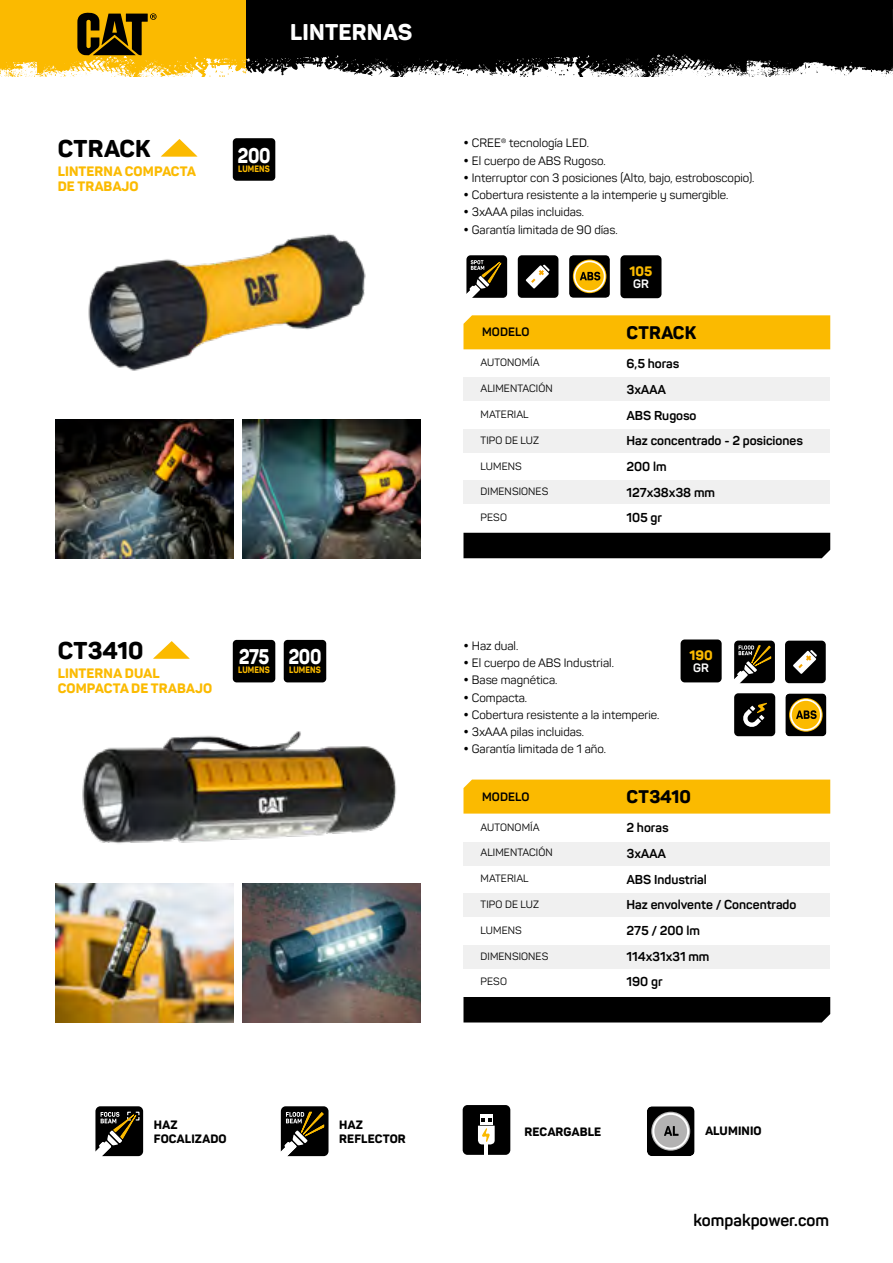
<style>
.page{position:relative;width:893px;height:1263px;background:#fff}
.page>*{position:absolute;margin:0;border:0;box-sizing:border-box;transform-origin:0 0}
.t1{font:800 24px "Panton";letter-spacing:.005em;color:#000}
.t2{font:800 22.5px "Panton";letter-spacing:.01em;color:#fff}
.t3{font:800 21px "Panton";letter-spacing:-.02em;color:#fff;scale:.85 1}
.t4{font:800 18px "Panton";letter-spacing:.005em;color:#000}
.t5{font:700 16.5px "Panton";color:#000}
.t6{font:800 13.5px/15px "Panton";letter-spacing:.01em;color:#fbba00}
.t7{font:700 12.75px/25.7px "Panton";color:#000}
.t8{font:12px "Panton";color:#000}
.t9{font:800 12px/13.5px "Panton";letter-spacing:.01em;color:#000}
.t10{font:700 12px "Panton";letter-spacing:.01em;color:#000}
.t11{font:700 12px "Panton";color:#fff}
.t12{font:10.5px "Panton";letter-spacing:.01em;color:#000}
.t13{font:800 9.15px "Panton";letter-spacing:.01em;color:#fbba00;scale:.86 1}
</style>
<div class="page">
<svg style="left:247px;top:9px;width:645px;height:67px;background:#1d1d1d"></svg>
<div style="left:247px;top:0;width:646px;height:9px;background:#000"></div>
<svg style="left:892px;top:9px;width:1px;height:65px"></svg>
<div style="left:463px;top:378px;width:367px;height:23px;background:#f0f0f0"></div>
<div style="left:463px;top:429px;width:367px;height:23px;background:#f0f0f0"></div>
<div style="left:463px;top:481px;width:367px;height:23px;background:#f0f0f0"></div>
<div style="left:463px;top:315px;width:367px;height:34px;background:#fbba00"></div>
<div style="left:463px;top:842px;width:367px;height:23px;background:#f0f0f0"></div>
<div style="left:463px;top:893px;width:367px;height:24px;background:#f0f0f0"></div>
<div style="left:463px;top:945px;width:367px;height:23px;background:#f0f0f0"></div>
<div style="left:463px;top:779px;width:367px;height:34px;background:#fbba00"></div>
<div style="left:463px;top:533px;width:367px;height:25px;background:#000"></div>
<div style="left:463px;top:997px;width:367px;height:25px;background:#000"></div>
<img style="left:88px;top:233px;width:278px;height:138px">
<img style="left:82px;top:731px;width:315px;height:113px">
<img style="left:55px;top:884px;width:179px;height:138px">
<img style="left:55px;top:420px;width:179px;height:138px">
<img style="left:242px;top:884px;width:179px;height:138px">
<img style="left:242px;top:420px;width:179px;height:138px">
<svg style="left:0;top:0;width:247px;height:77px;background:#e0ac19"></svg>
<div style="left:463px;top:1105px;width:47px;height:50px;background:#000;border-radius:5px"></div>
<hr style="left:485px;top:1141px;width:3px;height:14px;background:#fff">
<div style="left:480px;top:1114px;width:13px;height:11px;background:#fff"></div>
<svg style="left:478px;top:1118px;width:17px;height:26px"></svg>
<div style="left:233px;top:138px;width:42px;height:43px;background:#000;border-radius:4px"></div>
<div style="left:284px;top:640px;width:42px;height:42px;background:#000;border-radius:4px"></div>
<div style="left:233px;top:640px;width:42px;height:42px;background:#000;border-radius:4px"></div>
<svg style="left:466px;top:255px;width:41px;height:43px;background:#37342a"></svg>
<svg style="left:569px;top:255px;width:41px;height:43px;background:#77601f"></svg>
<svg style="left:734px;top:641px;width:41px;height:43px;background:#3c372b"></svg>
<svg style="left:785px;top:693px;width:41px;height:43px;background:#786120"></svg>
<div style="left:734px;top:693px;width:41px;height:43px;background:#000;border-radius:4px"></div>
<svg style="left:743px;top:703px;width:24px;height:24px"></svg>
<div style="left:785px;top:641px;width:41px;height:42px;background:#000;border-radius:4px"></div>
<svg style="left:793px;top:650px;width:24px;height:24px"></svg>
<div style="left:518px;top:255px;width:40px;height:43px;background:#000;border-radius:4px"></div>
<svg style="left:526px;top:265px;width:24px;height:24px"></svg>
<svg style="left:95px;top:1106px;width:48px;height:50px;background:#39352c"></svg>
<svg style="left:281px;top:1106px;width:47px;height:50px;background:#383427"></svg>
<svg style="left:647px;top:1106px;width:48px;height:50px;background:#626262"></svg>
<div style="left:620px;top:255px;width:41px;height:43px;background:#000;border-radius:4px"></div>
<div style="left:681px;top:639px;width:41px;height:43px;background:#000;border-radius:4px"></div>
<svg style="left:161px;top:139px;width:37px;height:18px"></svg>
<svg style="left:153px;top:641px;width:37px;height:18px"></svg>
<h1 class="t1" style="left:58px;top:133px;width:94px">CTRACK</h1>
<p class="t6" style="left:58px;top:163px;width:140px">LINTERNA COMPACTA<br>DE TRABAJO</p>
<h2 class="t2" style="left:290px;top:18px;width:123px">LINTERNAS</h2>
<h3 class="t3" style="left:238px;top:142px;width:40px">200</h3>
<p class="t13" style="left:238px;top:163px;width:38px">LUMENS</p>
<h1 class="t1" style="left:58px;top:635px;width:87px">CT3410</h1>
<p class="t6" style="left:58px;top:666px;width:156px">LINTERNA DUAL<br>COMPACTA DE TRABAJO</p>
<h3 class="t3" style="left:239px;top:644px;width:38px">275</h3>
<p class="t13" style="left:238px;top:664px;width:38px">LUMENS</p>
<h3 class="t3" style="left:288px;top:644px;width:40px">200</h3>
<p class="t13" style="left:289px;top:664px;width:38px">LUMENS</p>
<p class="t8" style="left:463px;top:136px;width:127px">• CREE® tecnología LED.</p>
<p class="t8" style="left:463px;top:153px;width:144px">• El cuerpo de ABS Rugoso.</p>
<p class="t8" style="left:463px;top:170px;width:292px">• Interruptor con 3 posiciones (Alto, bajo, estroboscopio).</p>
<p class="t8" style="left:463px;top:188px;width:266px">• Cobertura resistente a la intemperie y sumergible.</p>
<p class="t8" style="left:463px;top:205px;width:122px">• 3xAAA pilas incluidas.</p>
<p class="t8" style="left:463px;top:222px;width:156px">• Garantía limitada de 90 días.</p>
<p class="t10" style="left:482px;top:325px;width:49px">MODELO</p>
<p class="t12" style="left:481px;top:356px;width:60px">AUTONOMÍA</p>
<p class="t12" style="left:481px;top:382px;width:74px">ALIMENTACIÓN</p>
<p class="t12" style="left:481px;top:408px;width:50px">MATERIAL</p>
<p class="t12" style="left:481px;top:434px;width:60px">TIPO DE LUZ</p>
<p class="t12" style="left:481px;top:459px;width:43px">LUMENS</p>
<p class="t12" style="left:481px;top:485px;width:69px">DIMENSIONES</p>
<p class="t12" style="left:481px;top:511px;width:28px">PESO</p>
<p class="t6" style="left:630px;top:264px;width:24px">105</p>
<p class="t11" style="left:633px;top:276px;width:17px">GR</p>
<h3 class="t4" style="left:627px;top:321px;width:71px">CTRACK</h3>
<p class="t7" style="left:627px;top:351px;width:178px">6,5 horas<br>3xAAA<br>ABS Rugoso<br>Haz concentrado - 2 posiciones<br>200 lm<br>127x38x38 mm<br>105 gr</p>
<p class="t8" style="left:463px;top:638px;width:56px">• Haz dual.</p>
<p class="t8" style="left:463px;top:655px;width:152px">• El cuerpo de ABS Industrial.</p>
<p class="t8" style="left:463px;top:673px;width:95px">• Base magnética.</p>
<p class="t8" style="left:463px;top:690px;width:65px">• Compacta.</p>
<p class="t8" style="left:463px;top:707px;width:197px">• Cobertura resistente a la intemperie.</p>
<p class="t8" style="left:463px;top:724px;width:122px">• 3xAAA pilas incluidas.</p>
<p class="t8" style="left:463px;top:742px;width:144px">• Garantía limitada de 1 año.</p>
<p class="t6" style="left:689px;top:648px;width:25px">190</p>
<p class="t11" style="left:693px;top:661px;width:17px">GR</p>
<p class="t10" style="left:482px;top:789px;width:49px">MODELO</p>
<p class="t12" style="left:481px;top:820px;width:60px">AUTONOMÍA</p>
<p class="t12" style="left:481px;top:846px;width:74px">ALIMENTACIÓN</p>
<p class="t12" style="left:481px;top:872px;width:50px">MATERIAL</p>
<p class="t12" style="left:481px;top:898px;width:60px">TIPO DE LUZ</p>
<p class="t12" style="left:481px;top:924px;width:43px">LUMENS</p>
<p class="t12" style="left:481px;top:949px;width:69px">DIMENSIONES</p>
<p class="t12" style="left:481px;top:975px;width:28px">PESO</p>
<h3 class="t4" style="left:627px;top:785px;width:66px">CT3410</h3>
<p class="t7" style="left:627px;top:815px;width:171px">2 horas<br>3xAAA<br>ABS Industrial<br>Haz envolvente / Concentrado<br>275 / 200 lm<br>114x31x31 mm<br>190 gr</p>
<p class="t9" style="left:154px;top:1118px;width:74px">HAZ<br>FOCALIZADO</p>
<p class="t9" style="left:339px;top:1118px;width:68px">HAZ<br>REFLECTOR</p>
<p class="t9" style="left:525px;top:1125px;width:78px">RECARGABLE</p>
<p class="t9" style="left:705px;top:1124px;width:58px">ALUMINIO</p>
<h3 class="t5" style="left:693px;top:1209px;width:137px">kompakpower.com</h3>
</div>
